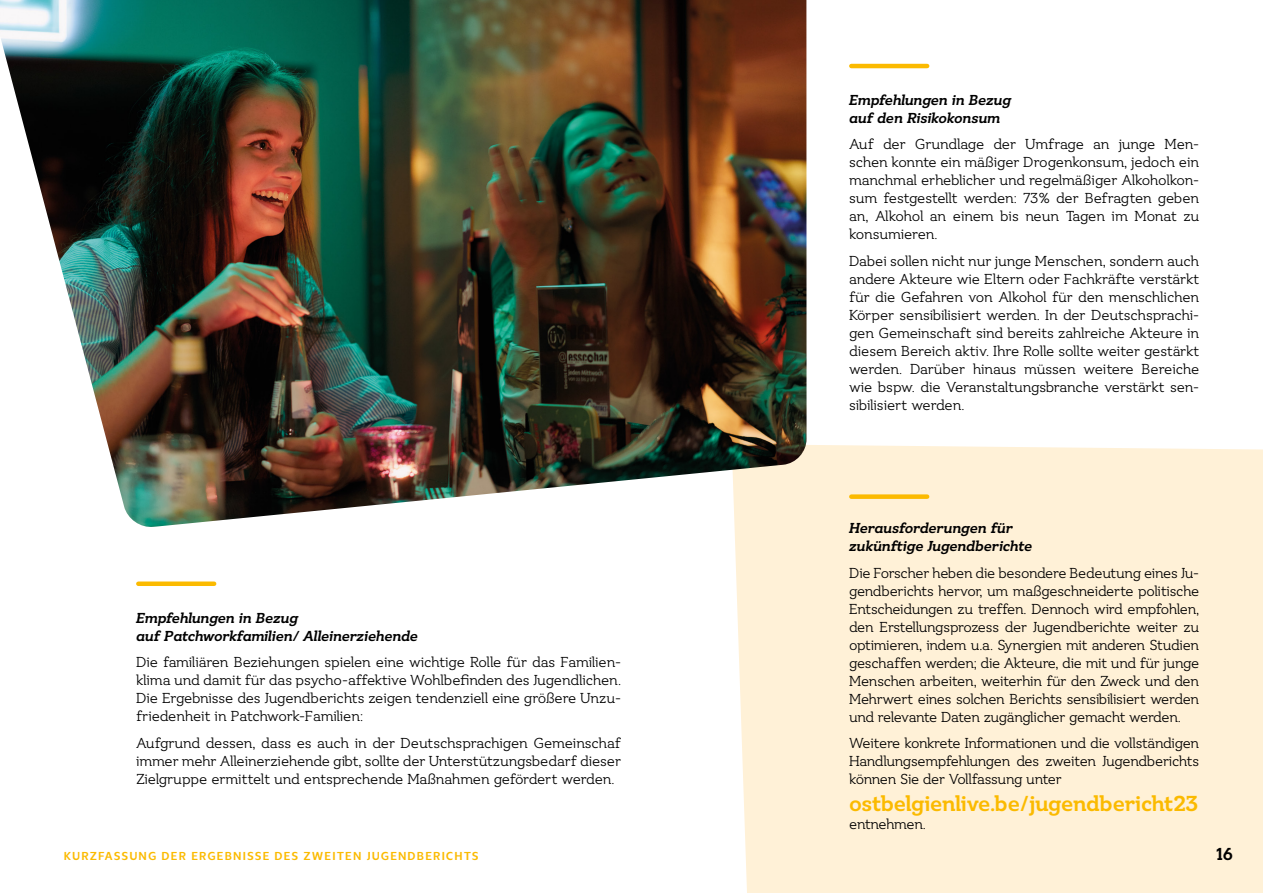
<style>
.page{position:relative;width:1263px;height:893px;background:#fff}
.page>*{position:absolute;margin:0;border:0;box-sizing:border-box;transform-origin:0 0}
.t1{font:700 22.5px "Ostbe Serif";letter-spacing:-.01em;color:#fbba00}
.t2{font:700 18px "Ostbe Serif";color:#000}
.t3{font:15px/18px "Ostbe Serif";letter-spacing:-.02em;color:#000;text-align:justify}
.t4{font:italic 700 15px/18px "Ostbe Serif";letter-spacing:-.02em;color:#000}
.t5{font:700 12px "Ostbe Sans";letter-spacing:.09em;color:#fbba00}
</style>
<div class="page">
<hr style="left:851px;top:64px;width:76px;height:4px;background:#fbba00">
<div style="left:734px;top:445px;width:529px;height:448px;background:#fff1d7"></div>
<img style="left:0;top:0;width:806px;height:528px">
<div style="left:851px;top:494px;width:76px;height:5px;background:#fbba00"></div>
<div style="left:138px;top:581px;width:76px;height:5px;background:#fbba00"></div>
<p class="t4" style="left:136px;top:609px;width:283px">Empfehlungen in Bezug<br>auf Patchworkfamilien/ Alleinerziehende</p>
<p class="t3" style="left:136px;top:654px;width:486px">Die familiären Beziehungen spielen eine wichtige Rolle für das Familien&shy;klima und damit für das psycho-affektive Wohlbefinden des Jugendlichen.<br>Die Ergebnisse des Jugendberichts zeigen tendenziell eine größere Unzu&shy;friedenheit in Patchwork-Familien:</p>
<p class="t3" style="left:136px;top:734px;width:487px">Aufgrund dessen, dass es auch in der Deutschsprachigen Gemeinschaf immer mehr Alleinerziehende gibt, sollte der Unterstützungsbedarf dieser Zielgruppe ermittelt und entsprechende Maßnahmen gefördert werden.</p>
<p class="t4" style="left:849px;top:91px;width:164px">Empfehlungen in Bezug auf den Risikokonsum</p>
<p class="t3" style="left:849px;top:136px;width:352px">Auf der Grundlage der Umfrage an junge Men&shy;schen konnte ein mäßiger Drogenkonsum, jedoch ein manchmal erheblicher und regelmäßiger Alkoholkon&shy;sum festgestellt werden: 73% der Befragten geben an, Alkohol an einem bis neun Tagen im Monat zu konsumieren.</p>
<p class="t3" style="left:849px;top:253px;width:352px">Dabei sollen nicht nur junge Menschen, sondern auch andere Akteure wie Eltern oder Fachkräfte verstärkt für die Gefahren von Alkohol für den menschlichen Körper sensibilisiert werden. In der Deutschsprachi&shy;gen Gemeinschaft sind bereits zahlreiche Akteure in diesem Bereich aktiv. Ihre Rolle sollte weiter gestärkt werden. Darüber hinaus müssen weitere Bereiche wie bspw. die Veranstaltungsbranche verstärkt sen&shy;sibilisiert werden.</p>
<p class="t4" style="left:849px;top:520px;width:185px">Herausforderungen für zukünftige Jugendberichte</p>
<p class="t3" style="left:849px;top:564px;width:352px">Die Forscher heben die besondere Bedeutung eines Ju&shy;gendberichts hervor, um maßgeschneiderte politische Entscheidungen zu treffen. Dennoch wird empfohlen, den Erstellungsprozess der Jugendberichte weiter zu optimieren, indem u.a. Synergien mit anderen Studien geschaffen werden; die Akteure, die mit und für junge Menschen arbeiten, weiterhin für den Zweck und den Mehrwert eines solchen Berichts sensibilisiert werden und relevante Daten zugänglicher gemacht werden.</p>
<p class="t3" style="left:849px;top:735px;width:352px">Weitere konkrete Informationen und die vollständigen Handlungsempfehlungen des zweiten Jugendberichts können Sie der Vollfassung unter</p>
<h1 class="t1" style="left:849px;top:791px;width:351px">ostbelgienlive.be/jugendbericht23</h1>
<p class="t3" style="left:849px;top:816px;width:78px">entnehmen.</p>
<p class="t5" style="left:64px;top:849px;width:416px">KURZFASSUNG DER ERGEBNISSE DES ZWEITEN JUGENDBERICHTS</p>
<p class="t2" style="left:1216px;top:843px;width:18px">16</p>
</div>
